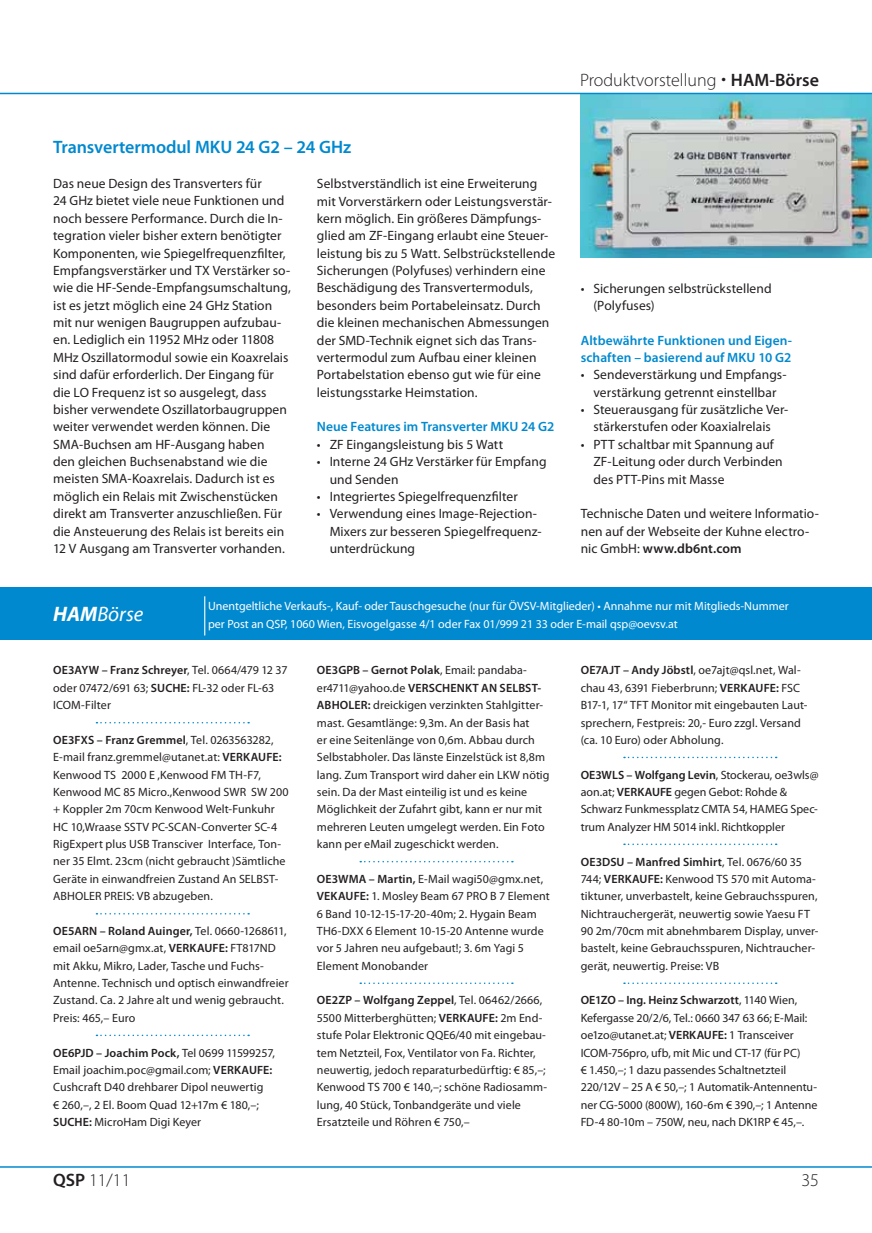
<style>
.page{position:relative;width:872px;height:1233px;background:#fff}
.page>*{position:absolute;margin:0;border:0;box-sizing:border-box;transform-origin:0 0}
.t1{font:italic 21px "Myriad Pro";color:#fff}
.t2{font:300 18px "Myriad Pro";color:#231f20}
.t3{font:600 18px "Myriad Pro";letter-spacing:-.005em;color:#0089cf}
.t4{font:13.5px/17.4px "Myriad Pro";letter-spacing:.005em;color:#231f20}
.t5{font:600 13.5px/17.4px "Myriad Pro";letter-spacing:.005em;color:#0089cf}
.t6{font:12px/17.4px "Myriad Pro";letter-spacing:.005em;color:#231f20}
.t7{font:12px/18px "Myriad Pro";color:#fff}
.s1{font-weight:600}
.s2{font-weight:700}
</style>
<div class="page">
<hr style="left:0;top:1166px;width:872px;height:2px;background:#0089cf">
<img style="left:580px;top:94px;width:292px;height:164px">
<hr style="left:0;top:93px;width:872px;height:1px;background:#0089cf">
<div style="left:0;top:588px;width:872px;height:52px;background:#0089cf"></div>
<hr style="left:204px;top:596px;width:1px;height:40px;background:#fff">
<svg style="left:96px;top:722px;width:153px;height:1px"></svg>
<svg style="left:96px;top:913px;width:153px;height:2px"></svg>
<svg style="left:96px;top:1035px;width:153px;height:1px"></svg>
<svg style="left:360px;top:861px;width:153px;height:1px"></svg>
<svg style="left:360px;top:983px;width:153px;height:1px"></svg>
<svg style="left:624px;top:757px;width:152px;height:1px"></svg>
<svg style="left:624px;top:844px;width:152px;height:1px"></svg>
<svg style="left:624px;top:983px;width:152px;height:1px"></svg>
<h2 class="t3" style="left:53px;top:140px;width:299px">Transvertermodul MKU 24 G2 – 24 GHz</h2>
<p class="t4" style="left:53px;top:176px;width:239px">Das neue Design des Transverters für<br>24 GHz bietet viele neue Funktionen und noch bessere Performance. Durch die In&shy;tegration vieler bisher extern benötigter Komponenten, wie Spiegelfrequenzfilter, Empfangsverstärker und TX Verstärker so&shy;wie die HF-Sende-Empfangsumschaltung, ist es jetzt möglich eine 24 GHz Station mit nur wenigen Baugruppen aufzubau&shy;en. Lediglich ein 11952 MHz oder 11808<br>MHz Oszillatormodul sowie ein Koaxrelais sind dafür erforderlich. Der Eingang für die LO Frequenz ist so ausgelegt, dass bisher verwendete Oszillatorbaugruppen weiter verwendet werden können. Die SMA-Buchsen am HF-Ausgang haben<br>den gleichen Buchsenabstand wie die meisten SMA-Koaxrelais. Dadurch ist es möglich ein Relais mit Zwischenstücken direkt am Transverter anzuschließen. Für die Ansteuerung des Relais ist bereits ein 12 V Ausgang am Transverter vorhanden.</p>
<p class="t4" style="left:317px;top:176px;width:240px">Selbstverständlich ist eine Erweiterung mit Vorverstärkern oder Leistungsverstär&shy;kern möglich. Ein größeres Dämpfungs&shy;glied am ZF-Eingang erlaubt eine Steuer&shy;leistung bis zu 5 Watt. Selbstrückstellende Sicherungen (Polyfuses) verhindern eine Beschädigung des Transvertermoduls, besonders beim Portabeleinsatz. Durch die kleinen mechanischen Abmessungen der SMD-Technik eignet sich das Trans&shy;vertermodul zum Aufbau einer kleinen Portabelstation ebenso gut wie für eine leistungsstarke Heimstation.</p>
<p class="t5" style="left:317px;top:419px;width:239px">Neue Features im Transverter MKU 24 G2</p>
<p class="t4" style="left:317px;top:436px;width:188px">• ZF Eingangsleistung bis 5 Watt</p>
<p class="t4" style="left:330px;top:454px;width:218px;text-indent:-13px">• Interne 24 GHz Verstärker für Empfang und Senden</p>
<p class="t4" style="left:317px;top:489px;width:202px">• Integriertes Spiegelfrequenzfilter</p>
<p class="t4" style="left:330px;top:506px;width:213px;text-indent:-13px">• Verwendung eines Image-Rejection-<br>Mixers zur besseren Spiegelfrequenz&shy;unterdrückung</p>
<h2 class="t2" style="left:580px;top:73px;width:240px">Produktvorstellung <span class="s1">HAM-Börse</span></h2>
<p class="t4" style="left:593px;top:280px;width:180px;text-indent:-13px">• Sicherungen selbstrückstellend (Polyfuses)</p>
<p class="t5" style="left:580px;top:332px;width:213px">Altbewährte Funktionen und Eigen&shy;schaften – basierend auf MKU 10 G2</p>
<p class="t4" style="left:580px;top:367px;width:207px;text-align:center">• Sendeverstärkung und Empfangs&shy;verstärkung getrennt einstellbar</p>
<p class="t4" style="left:580px;top:402px;width:209px;text-align:center">• Steuerausgang für zusätzliche Ver&shy;stärkerstufen oder Koaxialrelais</p>
<p class="t4" style="left:593px;top:436px;width:191px;text-indent:-13px">• PTT schaltbar mit Spannung auf<br>ZF-Leitung oder durch Verbinden des PTT-Pins mit Masse</p>
<p class="t4" style="left:580px;top:506px;width:240px">Technische Daten und weitere Informatio&shy;nen auf der Webseite der Kuhne electro&shy;nic GmbH: <span class="s1">www.db6nt.com</span></p>
<h1 class="t1" style="left:53px;top:606px;width:92px"><span class="s2">HAM</span>Börse</h1>
<p class="t7" style="left:208px;top:597px;width:582px">Unentgeltliche Verkaufs-, Kauf- oder Tauschgesuche (nur für ÖVSV-Mitglieder) • Annahme nur mit Mitglieds-Nummer per Post an QSP, 1060 Wien, Eisvogelgasse 4/1 oder Fax 01/999 21 33 oder E-mail qsp@oevsv.at</p>
<p class="t6" style="left:53px;top:663px;width:236px"><span class="s1">OE3AYW – Franz Schreyer</span>, Tel. 0664/479 12 37 oder 07472/691 63; <span class="s1">SUCHE:</span> FL-32 oder FL-63<br>ICOM-Filter</p>
<p class="t6" style="left:53px;top:732px;width:237px"><span class="s1">OE3FXS – Franz Gremmel</span>, Tel. 0263563282, E-mail franz.gremmel@utanet.at: <span class="s1">VERKAUFE:<br></span>Kenwood TS 2000 E ,Kenwood FM TH-F7, Kenwood MC 85 Micro.,Kenwood SWR SW 200 + Koppler 2m 70cm Kenwood Welt-Funkuhr HC 10,Wraase SSTV PC-SCAN-Converter SC-4<br>RigExpert plus USB Transciver Interface, Ton&shy;ner 35 Elmt. 23cm (nicht gebraucht )Sämtliche Geräte in einwandfreien Zustand An SELBST-ABHOLER PREIS: VB abzugeben.</p>
<p class="t6" style="left:53px;top:923px;width:237px"><span class="s1">OE5ARN – Roland Auinger,</span> Tel. 0660-1268611, email oe5arn@gmx.at, <span class="s1">VERKAUFE:</span> FT817ND mit Akku, Mikro, Lader, Tasche und Fuchs-Antenne. Technisch und optisch einwandfreier Zustand. Ca. 2 Jahre alt und wenig gebraucht.<br>Preis: 465,– Euro</p>
<p class="t6" style="left:53px;top:1045px;width:223px"><span class="s1">OE6PJD – Joachim Pock,</span> Tel 0699 11599257, Email joachim.poc@gmail.com; <span class="s1">VERKAUFE:<br></span>Cushcraft D40 drehbarer Dipol neuwertig<br>€ 260,–, 2 El. Boom Quad 12+17m € 180,–; <span class="s1">SUCHE:</span> MicroHam Digi Keyer</p>
<p class="t6" style="left:317px;top:663px;width:234px"><span class="s1">OE3GPB – Gernot Polak</span>, Email: pandaba&shy;er4711@yahoo.de <span class="s1">VERSCHENKT AN SELBST-ABHOLER:</span> dreickigen verzinkten Stahlgitter&shy;mast. Gesamtlänge: 9,3m. An der Basis hat<br>er eine Seitenlänge von 0,6m. Abbau durch Selbstabholer. Das länste Einzelstück ist 8,8m lang. Zum Transport wird daher ein LKW nötig sein. Da der Mast einteilig ist und es keine Möglichkeit der Zufahrt gibt, kann er nur mit mehreren Leuten umgelegt werden. Ein Foto kann per eMail zugeschickt werden.</p>
<p class="t6" style="left:317px;top:871px;width:234px"><span class="s1">OE3WMA – Martin,</span> E-Mail wagi50@gmx.net, <span class="s1">VEKAUFE:</span> 1. Mosley Beam 67 PRO B 7 Element 6 Band 10-12-15-17-20-40m; 2. Hygain Beam TH6-DXX 6 Element 10-15-20 Antenne wurde vor 5 Jahren neu aufgebaut!; 3. 6m Yagi 5<br>Element Monobander</p>
<p class="t6" style="left:317px;top:992px;width:232px"><span class="s1">OE2ZP – Wolfgang Zeppel</span>, Tel. 06462/2666, 5500 Mitterberghütten; <span class="s1">VERKAUFE:</span> 2m End&shy;stufe Polar Elektronic QQE6/40 mit eingebau&shy;tem Netzteil, Fox, Ventilator von Fa. Richter, neuwertig, jedoch reparaturbedürftig: € 85,–; Kenwood TS 700 € 140,–; schöne Radiosamm&shy;lung, 40 Stück, Tonbandgeräte und viele Ersatzteile und Röhren € 750,–</p>
<p class="t6" style="left:580px;top:663px;width:228px"><span class="s1">OE7AJT – Andy Jöbstl</span>, oe7ajt@qsl.net, Wal&shy;chau 43, 6391 Fieberbrunn; <span class="s1">VERKAUFE:</span> FSC B17-1, 17“ TFT Monitor mit eingebauten Laut&shy;sprechern, Festpreis: 20,- Euro zzgl. Versand (ca. 10 Euro) oder Abholung.</p>
<p class="t6" style="left:580px;top:767px;width:239px"><span class="s1">OE3WLS – Wolfgang Levin</span>, Stockerau, oe3wls@ aon.at; <span class="s1">VERKAUFE</span> gegen Gebot: Rohde &amp; Schwarz Funkmessplatz CMTA 54, HAMEG Spec&shy;trum Analyzer HM 5014 inkl. Richtkoppler</p>
<p class="t6" style="left:580px;top:854px;width:239px"><span class="s1">OE3DSU – Manfred Simhirt</span>, Tel. 0676/60 35<br>744; <span class="s1">VERKAUFE:</span> Kenwood TS 570 mit Automa&shy;tiktuner, unverbastelt, keine Gebrauchsspuren, Nichtrauchergerät, neuwertig sowie Yaesu FT 90 2m/70cm mit abnehmbarem Display, unver&shy;bastelt, keine Gebrauchsspuren, Nichtraucher&shy;gerät, neuwertig. Preise: VB</p>
<p class="t6" style="left:580px;top:992px;width:238px"><span class="s1">OE1ZO – Ing. Heinz Schwarzott</span>, 1140 Wien, Kefergasse 20/2/6, Tel.: 0660 347 63 66; E-Mail: oe1zo@utanet.at; <span class="s1">VERKAUFE:</span> 1 Transceiver ICOM-756pro, ufb, mit Mic und CT-17 (für PC)<br>€ 1.450,–; 1 dazu passendes Schaltnetzteil 220/12V – 25 A € 50,–; 1 Automatik-Antennentu&shy;ner CG-5000 (800W), 160-6m € 390,–; 1 Antenne FD-4 80-10m – 750W, neu, nach DK1RP € 45,–.</p>
<h2 class="t2" style="left:53px;top:1173px;width:79px"><span class="s1">QSP</span> 11/11</h2>
<h2 class="t2" style="left:801px;top:1173px;width:19px">35</h2>
</div>
